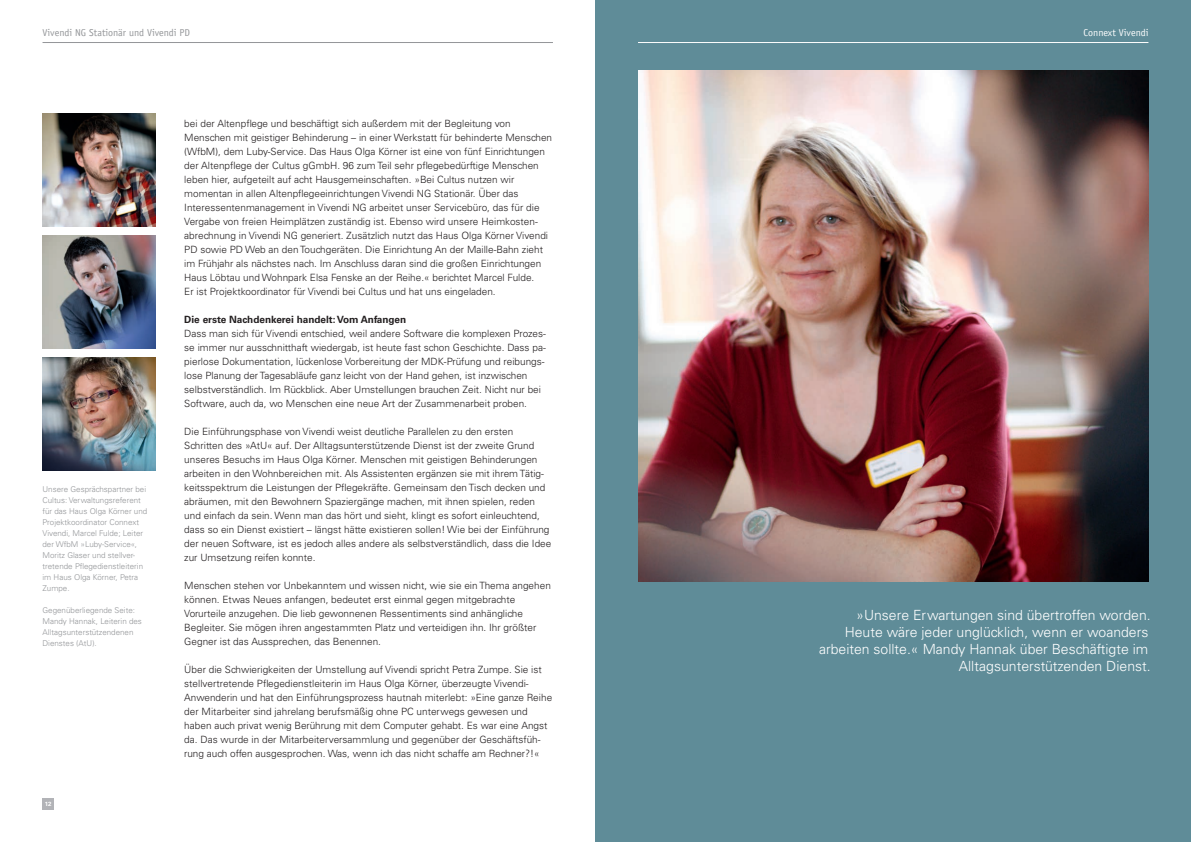
<style>
.page{position:relative;width:1191px;height:842px;background:#fff}
.page>*{position:absolute;margin:0;border:0;box-sizing:border-box;transform-origin:0 0}
.t1{font:300 14px/17px "Univers LT Std";color:#fff;text-align:right}
.t2{font:300 10px/14px "Univers LT Std";color:#231f20}
.t3{font:700 10px "Univers LT Std";color:#231f20}
.t4{font:10px "Officina Sans";color:#939598}
.t5{font:10px "Officina Sans";color:#fff}
.t6{font:300 8px/11px "Univers LT Std";color:#939598}
.t7{font:700 6px "Univers LT Std";color:#fff}
</style>
<div class="page">
<div style="left:43px;top:799px;width:11px;height:11px;background:#b2b3b7"></div>
<img style="left:43px;top:235px;width:113px;height:114px">
<img style="left:43px;top:357px;width:113px;height:114px">
<div style="left:595px;top:0;width:596px;height:842px;background:#5f8c98"></div>
<hr style="left:638px;top:42px;width:510px;height:1px;background:#fff">
<img style="left:638px;top:71px;width:510px;height:510px">
<img style="left:43px;top:113px;width:113px;height:114px">
<hr style="left:43px;top:42px;width:510px;height:1px;background:#939598">
<p class="t4" style="left:43px;top:27px;width:149px">Vivendi NG Stationär und Vivendi PD</p>
<p class="t6" style="left:43px;top:484px;width:106px">Unsere Gesprächspartner bei<br>Cultus: Verwaltungsreferent für das Haus Olga Körner und<br>Projektkoordinator Connext<br>Vivendi, Marcel Fulde; Leiter der WfbM »Luby-Service«,<br>Moritz Glaser und stellver&shy;tretende Pflegedienstleiterin im Haus Olga Körner, Petra<br>Zumpe.</p>
<p class="t6" style="left:43px;top:605px;width:101px">Gegenüberliegende Seite:<br>Mandy Hannak, Leiterin des<br>Alltagsunterstützendenen<br>Dienstes (AtU).</p>
<p class="t7" style="left:45px;top:801px;width:8px">12</p>
<p class="t2" style="left:184px;top:116px;width:369px">bei der Altenpflege und beschäftigt sich außerdem mit der Begleitung von Menschen mit geistiger Behinderung – in einer Werkstatt für behinderte Menschen (WfbM), dem Luby-Service. Das Haus Olga Körner ist eine von fünf Einrichtungen der Altenpflege der Cultus gGmbH. 96 zum Teil sehr pflegebedürftige Menschen leben hier, aufgeteilt auf acht Hausgemeinschaften. »Bei Cultus nutzen wir momentan in allen Altenpflegeeinrichtungen Vivendi NG Stationär. Über das Interessentenmanagement in Vivendi NG arbeitet unser Servicebüro, das für die Vergabe von freien Heimplätzen zuständig ist. Ebenso wird unsere Heimkosten&shy;abrechnung in Vivendi NG generiert. Zusätzlich nutzt das Haus Olga Körner Vivendi PD sowie PD Web an den Touchgeräten. Die Einrichtung An der Maille-Bahn zieht im Frühjahr als nächstes nach. Im Anschluss daran sind die großen Einrichtungen Haus Löbtau und Wohnpark Elsa Fenske an der Reihe.« berichtet Marcel Fulde.<br>Er ist Projektkoordinator für Vivendi bei Cultus und hat uns eingeladen.</p>
<p class="t3" style="left:184px;top:313px;width:223px">Die erste Nachdenkerei handelt: Vom Anfangen</p>
<p class="t2" style="left:184px;top:326px;width:363px">Dass man sich für Vivendi entschied, weil andere Software die komplexen Prozes&shy;se immer nur ausschnitthaft wiedergab, ist heute fast schon Geschichte. Dass pa&shy;pierlose Dokumentation, lückenlose Vorbereitung der MDK-Prüfung und reibungs&shy;lose Planung der Tagesabläufe ganz leicht von der Hand gehen, ist inzwischen selbstverständlich. Im Rückblick. Aber Umstellungen brauchen Zeit. Nicht nur bei Software, auch da, wo Menschen eine neue Art der Zusammenarbeit proben.</p>
<p class="t2" style="left:184px;top:424px;width:368px">Die Einführungsphase von Vivendi weist deutliche Parallelen zu den ersten Schritten des »AtU« auf. Der Alltagsunterstützende Dienst ist der zweite Grund unseres Besuchs im Haus Olga Körner. Menschen mit geistigen Behinderungen arbeiten in den Wohnbereichen mit. Als Assistenten ergänzen sie mit ihrem Tätig&shy;keitsspektrum die Leistungen der Pflegekräfte. Gemeinsam den Tisch decken und abräumen, mit den Bewohnern Spaziergänge machen, mit ihnen spielen, reden und einfach da sein. Wenn man das hört und sieht, klingt es sofort einleuchtend, dass so ein Dienst existiert – längst hätte existieren sollen! Wie bei der Einführung der neuen Software, ist es jedoch alles andere als selbstverständlich, dass die Idee zur Umsetzung reifen konnte.</p>
<p class="t2" style="left:184px;top:578px;width:368px">Menschen stehen vor Unbekanntem und wissen nicht, wie sie ein Thema angehen können. Etwas Neues anfangen, bedeutet erst einmal gegen mitgebrachte Vorurteile anzugehen. Die lieb gewonnenen Ressentiments sind anhängliche Begleiter. Sie mögen ihren angestammten Platz und verteidigen ihn. Ihr größter Gegner ist das Aussprechen, das Benennen.</p>
<p class="t2" style="left:184px;top:662px;width:369px">Über die Schwierigkeiten der Umstellung auf Vivendi spricht Petra Zumpe. Sie ist stellvertretende Pflegedienstleiterin im Haus Olga Körner, überzeugte Vivendi-Anwenderin und hat den Einführungsprozess hautnah miterlebt: »Eine ganze Reihe der Mitarbeiter sind jahrelang berufsmäßig ohne PC unterwegs gewesen und haben auch privat wenig Berührung mit dem Computer gehabt. Es war eine Angst da. Das wurde in der Mitarbeiterversammlung und gegenüber der Geschäftsfüh&shy;rung auch offen ausgesprochen. Was, wenn ich das nicht schaffe am Rechner?!«</p>
<p class="t5" style="left:1083px;top:27px;width:66px">Connext Vivendi</p>
<h1 class="t1" style="left:819px;top:606px;width:333px">»Unsere Erwartungen sind übertroffen worden.<br>Heute wäre jeder unglücklich, wenn er woanders arbeiten sollte.« Mandy Hannak über Beschäftigte im Alltagsunterstützenden Dienst.</h1>
</div>
